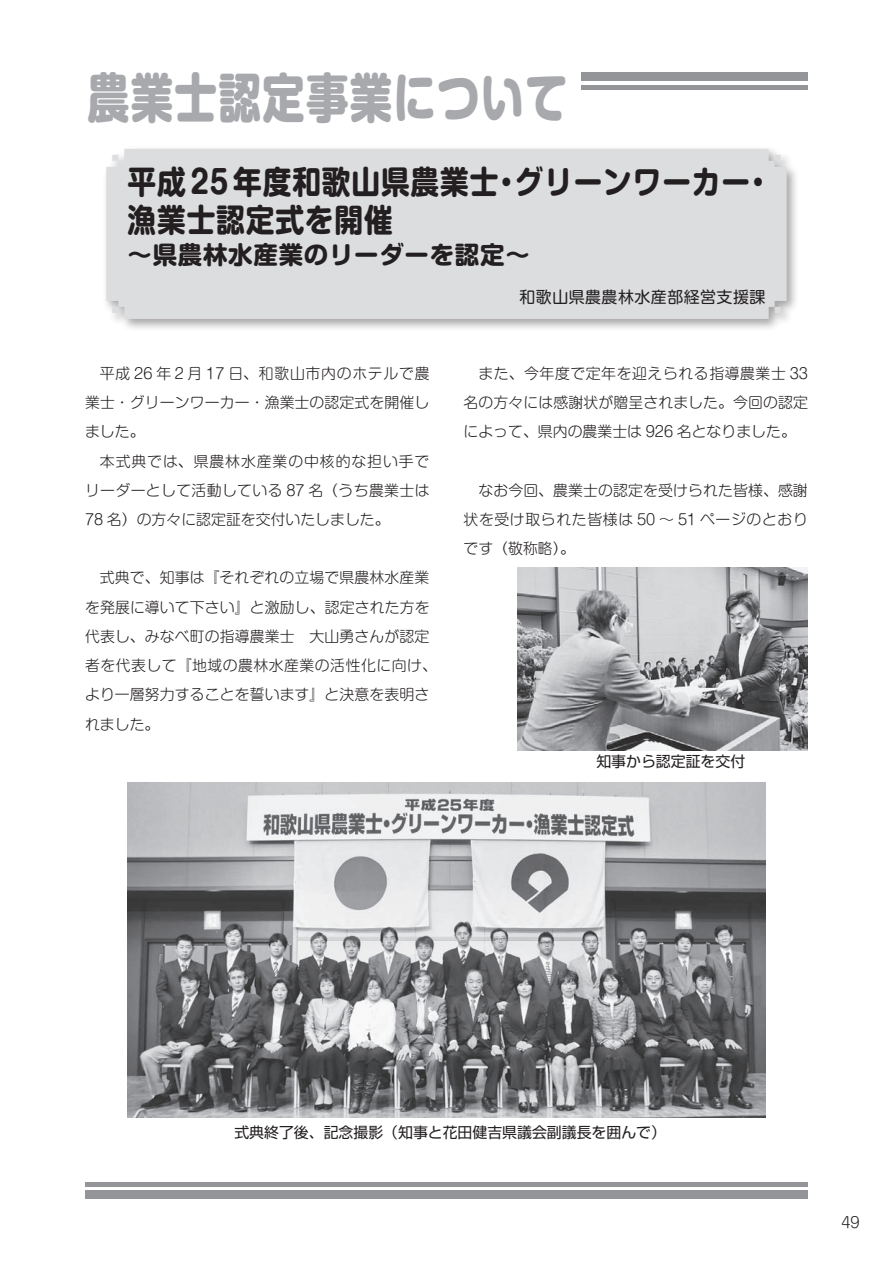
<style>
.page{position:relative;width:893px;height:1263px;background:#fff}
.page>*{position:absolute;margin:0;border:0;box-sizing:border-box;transform-origin:0 0}
.t1{font:800 53.1px "Shin M Go Pro";letter-spacing:.03em;color:#a8a9ad;scale:.8 1}
.t2{font:700 31.95px/38.2px "Shin M Go Pro";letter-spacing:.03em;color:#231f20;scale:.9 1}
.t3{font:700 24.45px "Shin M Go Pro";letter-spacing:.03em;color:#231f20}
.t4{font:15.9px "Shin M Go Pro";letter-spacing:.03em;color:#231f20}
.t5{font:300 14.85px/29.2px "Shin M Go Pro";letter-spacing:.005em;color:#231f20;text-align:justify}
.t6{font:14.85px "Shin Go Pro";color:#231f20}
</style>
<div class="page">
<div style="left:85px;top:72px;width:723px;height:9px;background:#939598"></div>
<hr style="left:85px;top:85px;width:723px;height:4px;background:#939598">
<div style="left:85px;top:1191px;width:723px;height:8px;background:#939598"></div>
<hr style="left:85px;top:1182px;width:723px;height:4px;background:#939598">
<div style="left:74px;top:60px;width:506px;height:54px;background:#fff"></div>
<img style="left:517px;top:568px;width:291px;height:183px">
<div style="left:102px;top:144px;width:697px;height:187px;background:#231f20;opacity:.4"></div>
<div style="left:106px;top:149px;width:681px;height:170px;background:#dcdddf"></div>
<img style="left:128px;top:782px;width:637px;height:336px">
<h1 class="t1" style="left:87px;top:54px;width:602px">農業士認定事業について</h1>
<h2 class="t2" style="left:128px;top:159px;width:718px">平成25年度和歌山県農業士・グリーンワーカー・漁業士認定式を開催</h2>
<h3 class="t3" style="left:128px;top:235px;width:404px">～県農林水産業のリーダーを認定～</h3>
<p class="t5" style="left:85px;top:357px;width:346px;text-indent:15px">平成 26 年２月 17 日、和歌山市内のホテルで農業士・グリーンワーカー・漁業士の認定式を開催しました。</p>
<p class="t5" style="left:85px;top:444px;width:346px;text-indent:15px">本式典では、県農林水産業の中核的な担い手でリーダーとして活動している 87 名（うち農業士は78 名）の方々に認定証を交付いたしました。</p>
<p class="t5" style="left:85px;top:561px;width:353px;text-align:left;text-indent:15px">式典で、知事は『それぞれの立場で県農林水産業を発展に導いて下さい』と激励し、認定された方を代表し、みなべ町の指導農業士　大山勇さんが認定者を代表して『地域の農林水産業の活性化に向け、より一層努力することを誓います』と決意を表明されました。</p>
<p class="t4" style="left:519px;top:284px;width:247px">和歌山県農農林水産部経営支援課</p>
<p class="t5" style="left:463px;top:357px;width:346px;text-indent:15px">また、今年度で定年を迎えられる指導農業士 33名の方々には感謝状が贈呈されました。今回の認定によって、県内の農業士は 926 名となりました。</p>
<p class="t5" style="left:463px;top:474px;width:346px;text-indent:15px">なお今回、農業士の認定を受けられた皆様、感謝状を受け取られた皆様は 50 〜 51 ページのとおりです（敬称略）。</p>
<p class="t6" style="left:581px;top:749px;width:165px">　知事から認定証を交付</p>
<p class="t6" style="left:234px;top:1120px;width:433px">式典終了後、記念撮影（知事と花田健吉県議会副議長を囲んで）</p>
<p class="t5" style="left:841px;top:1206px;width:20px">49</p>
</div>
